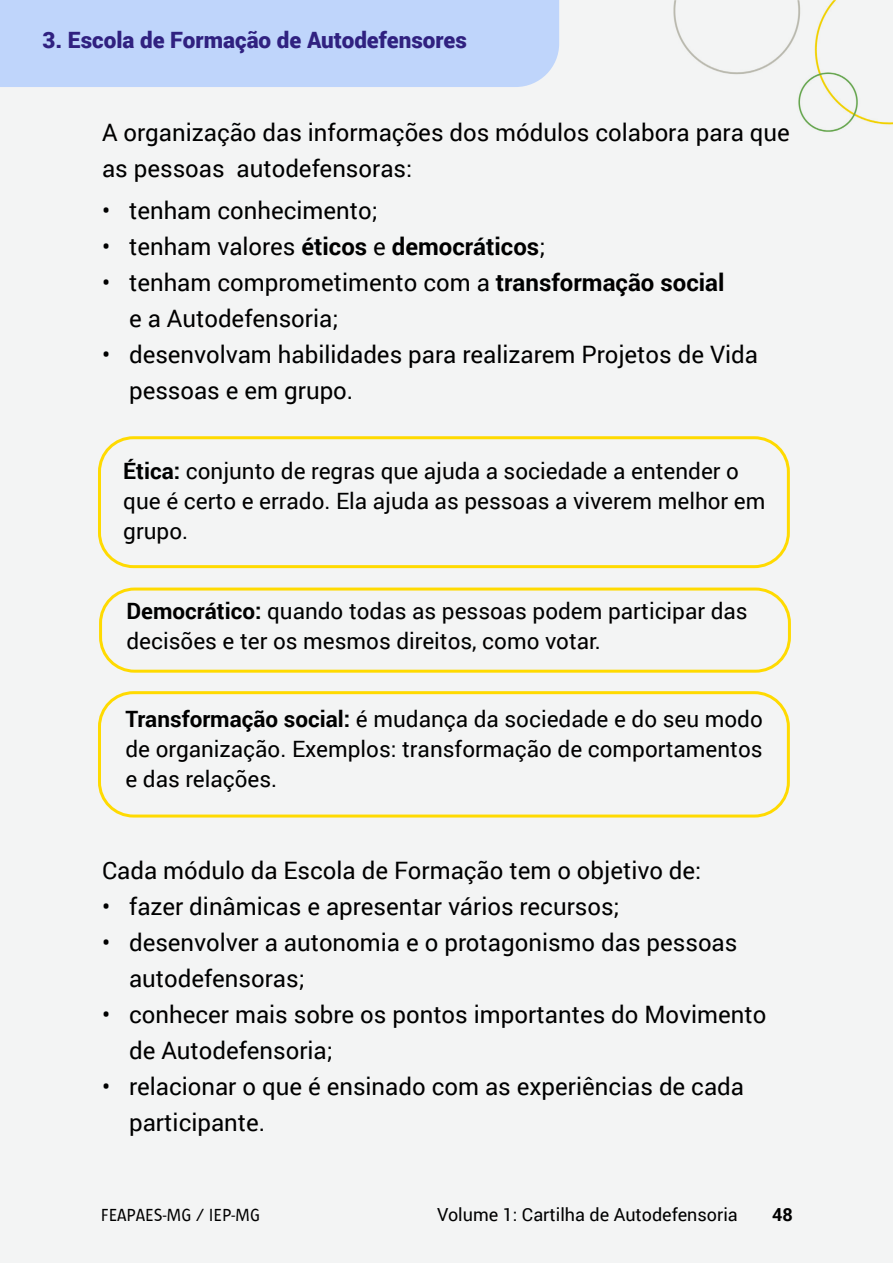
<style>
.page{position:relative;width:893px;height:1263px;background:#f3f4f4}
.page>*{position:absolute;margin:0;border:0;box-sizing:border-box;transform-origin:0 0}
.Parágrafo_-_Destaque{font:24px/36px "Roboto";color:#000}
.t1{font:700 24px "Roboto";color:#000}
.Explicação{font:22.5px/30px "Roboto";color:#000}
.t2{font:900 22.5px "Roboto";color:#302180}
.t3{font:18px "Roboto";color:#000}
.t4{font:18px "Sun Sans";color:#000}
.t5{font:700 18px "Roboto";color:#000}
.s1{font-weight:400}
.s2{font-weight:700}
</style>
<div class="page">
<img style="left:673px;top:0;width:220px;height:132px">
<div style="left:98px;top:436px;width:692px;height:132px;border:3px solid #ffda00;border-radius:34px"></div>
<div style="left:99px;top:587px;width:692px;height:86px;border:3px solid #ffda00;border-radius:34px"></div>
<div style="left:98px;top:691px;width:692px;height:126px;border:3px solid #ffda00;border-radius:34px"></div>
<div style="left:0;top:0;width:559px;height:87px;background:#bfd5fb"></div>
<p class="t2" style="left:43px;top:24px;width:426px">3. Escola de Formação de Autodefensores</p>
<p class="Parágrafo_-_Destaque" style="left:102px;top:114px;width:689px">A organização das informações dos módulos colabora para que as pessoas autodefensoras:</p>
<p class="Parágrafo_-_Destaque" style="left:102px;top:192px;width:277px">• tenham conhecimento;</p>
<p class="t1" style="left:102px;top:230px;width:445px"><span class="s1">• tenham valores</span> éticos <span class="s1">e</span> democráticos<span class="s1">;</span></p>
<p class="Parágrafo_-_Destaque" style="left:129px;top:264px;width:597px;text-indent:-27px">• tenham comprometimento com a <span class="s2">transformação social </span>e a Autodefensoria;</p>
<p class="Parágrafo_-_Destaque" style="left:129px;top:336px;width:630px;text-indent:-27px">• desenvolvam habilidades para realizarem Projetos de Vida pessoas e em grupo.</p>
<p class="Explicação" style="left:123px;top:455px;width:644px"><span class="s2">Ética:</span> conjunto de regras que ajuda a sociedade a entender o que é certo e errado. Ela ajuda as pessoas a viverem melhor em grupo.</p>
<p class="Explicação" style="left:126px;top:595px;width:623px"><span class="s2">Democrático:</span> quando todas as pessoas podem participar das decisões e ter os mesmos direitos, como votar.</p>
<p class="Explicação" style="left:125px;top:703px;width:639px;text-align:justify"><span class="s2">Transformação social:</span> é mudança da sociedade e do seu modo de organização. Exemplos: transformação de comportamentos e das relações.</p>
<p class="Parágrafo_-_Destaque" style="left:102px;top:852px;width:601px">Cada módulo da Escola de Formação tem o objetivo de:</p>
<p class="Parágrafo_-_Destaque" style="left:102px;top:888px;width:519px">• fazer dinâmicas e apresentar vários recursos;</p>
<p class="Parágrafo_-_Destaque" style="left:129px;top:924px;width:610px;text-indent:-27px">• desenvolver a autonomia e o protagonismo das pessoas autodefensoras;</p>
<p class="Parágrafo_-_Destaque" style="left:129px;top:996px;width:639px;text-indent:-27px">• conhecer mais sobre os pontos importantes do Movimento de Autodefensoria;</p>
<p class="Parágrafo_-_Destaque" style="left:129px;top:1068px;width:616px;text-indent:-27px">• relacionar o que é ensinado com as experiências de cada participante.</p>
<p class="t4" style="left:101px;top:1206px;width:161px">FEAPAES-MG / IEP-MG</p>
<p class="t3" style="left:437px;top:1202px;width:302px">Volume 1: Cartilha de Autodefensoria</p>
<p class="t5" style="left:772px;top:1202px;width:22px">48</p>
</div>
